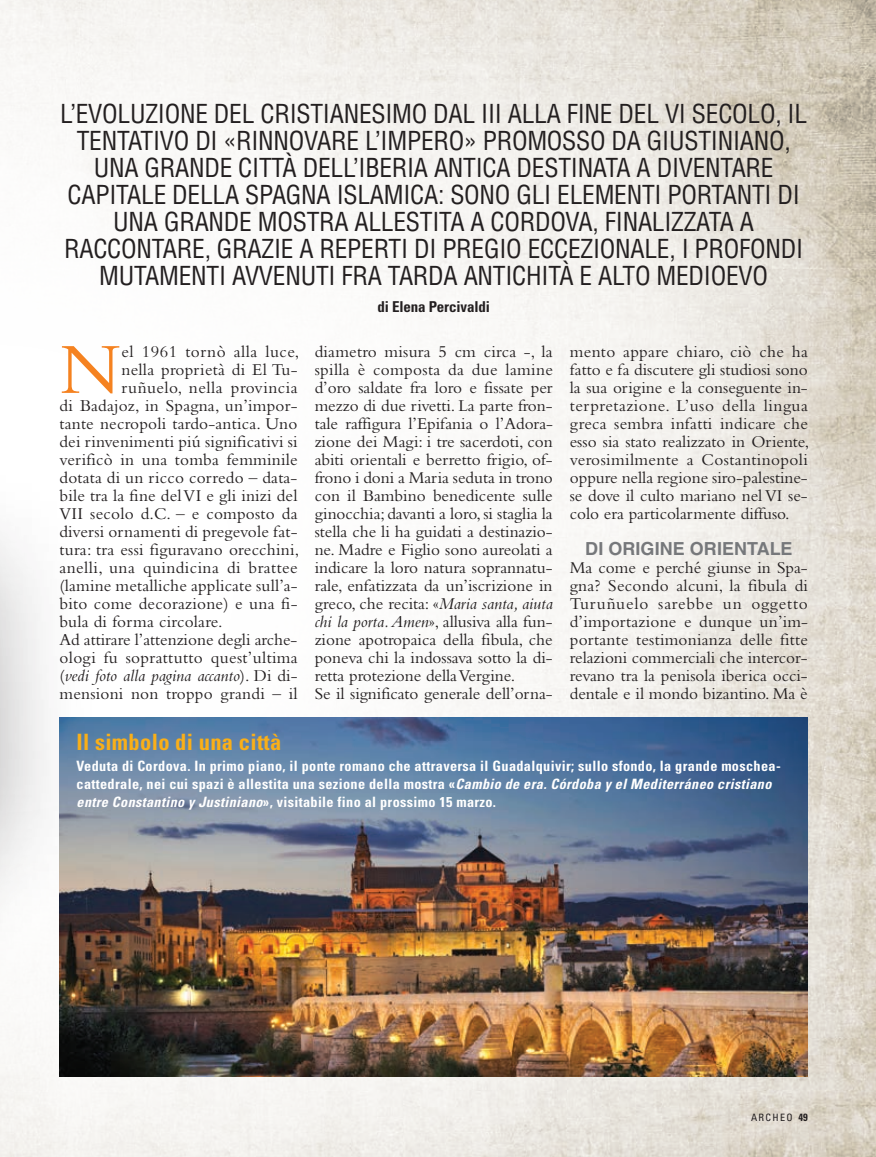
<style>
.page{position:relative;width:876px;height:1157px;background:#fff}
.page>*{position:absolute;margin:0;border:0;box-sizing:border-box;transform-origin:0 0}
.t1{font:75.15px "Bembo Std";color:#f58220}
.t2{font:condensed 25.5px/27px "Helvetica LT Std";letter-spacing:-.01em;color:#231f20;text-align:center}
.t3{font:700 condensed 22.5px "Univers LT Std";letter-spacing:.015em;color:#faaf18}
.t4{font:700 18px "Helvetica LT Std";letter-spacing:.005em;color:#76787b}
.t5{font:17.25px/18px "Bembo Std";color:#231f20;text-align:justify}
.t6{font:17.25px "Bembo Std";letter-spacing:.03em;color:#231f20}
.t7{font:italic 17.25px "Bembo Std";color:#231f20}
.t8{font:17.25px "Bembo Std";letter-spacing:.02em;color:#231f20}
.t9{font:17.25px "Bembo Std";letter-spacing:.025em;color:#231f20}
.t10{font:700 condensed 15px "Univers LT Std";letter-spacing:-.01em;color:#231f20}
.t11{font:700 condensed 14.25px/18px "Univers LT Std";letter-spacing:.025em;color:#fff}
.t12{font:condensed 10.2px "Univers LT Std";letter-spacing:.135em;color:#231f20}
.s1{font-style:normal}
.s2{font-style:italic}
.s3{font-weight:700;font-size:10.5px}
</style>
<div class="page">
<img style="left:1px;top:0;width:875px;height:1157px">
<hr style="left:0;top:0;width:1px;height:1157px;background:#fafaf8">
<div style="left:0;top:261px;width:104px;height:896px;background:#231f20;opacity:.75"></div>
<img style="left:60px;top:717px;width:748px;height:359px">
<p class="t2" style="left:60px;top:100px;width:748px">L’EVOLUZIONE DEL CRISTIANESIMO DAL III ALLA FINE DEL VI SECOLO, IL TENTATIVO DI «RINNOVARE L’IMPERO» PROMOSSO DA GIUSTINIANO, UNA GRANDE CITTÀ DELL’IBERIA ANTICA DESTINATA A DIVENTARE CAPITALE DELLA SPAGNA ISLAMICA: SONO GLI ELEMENTI PORTANTI DI UNA GRANDE MOSTRA ALLESTITA A CORDOVA, FINALIZZATA A RACCONTARE, GRAZIE A REPERTI DI PREGIO ECCEZIONALE, I PROFONDI MUTAMENTI AVVENUTI FRA TARDA ANTICHITÀ E ALTO MEDIOEVO</p>
<p class="t10" style="left:378px;top:298px;width:114px">di Elena Percivaldi</p>
<h1 class="t1" style="left:60px;top:325px;width:63px">N</h1>
<p class="t6" style="left:122px;top:341px;width:179px">el 1961 tornò alla luce,</p>
<p class="t5" style="left:122px;top:360px;width:177px">nella proprietà di El Tu-</p>
<p class="t6" style="left:122px;top:377px;width:177px">ruñuelo, nella provincia</p>
<p class="t5" style="left:60px;top:396px;width:239px">di Badajoz, in Spagna, un’impor-</p>
<p class="t5" style="left:60px;top:414px;width:239px">tante necropoli tardo-antica. Uno</p>
<p class="t5" style="left:60px;top:432px;width:240px">dei rinvenimenti piú significativi si</p>
<p class="t5" style="left:60px;top:450px;width:240px">verificò in una tomba femminile</p>
<p class="t5" style="left:60px;top:468px;width:239px">dotata di un ricco corredo – data-</p>
<p class="t5" style="left:60px;top:486px;width:239px">bile tra la fine del VI e gli inizi del</p>
<p class="t5" style="left:60px;top:504px;width:239px">VII secolo d.C. – e composto da</p>
<p class="t5" style="left:60px;top:522px;width:239px">diversi ornamenti di pregevole fat-</p>
<p class="t5" style="left:60px;top:540px;width:241px">tura: tra essi figuravano orecchini,</p>
<p class="t9" style="left:60px;top:557px;width:240px">anelli, una quindicina di brattee</p>
<p class="t5" style="left:60px;top:576px;width:240px">(lamine metalliche applicate sull’a-</p>
<p class="t5" style="left:60px;top:594px;width:239px">bito come decorazione) e una fi-</p>
<p class="t5" style="left:60px;top:612px;width:165px">bula di forma circolare.</p>
<p class="t5" style="left:60px;top:630px;width:239px">Ad attirare l’attenzione degli arche-</p>
<p class="t8" style="left:60px;top:647px;width:240px">ologi fu soprattutto quest’ultima</p>
<p class="t7" style="left:60px;top:665px;width:239px"><span class="s1">(</span>vedi foto alla pagina accanto<span class="s1">). Di di-</span></p>
<p class="t5" style="left:60px;top:684px;width:240px">mensioni non troppo grandi – il</p>
<p class="t5" style="left:315px;top:342px;width:240px;text-align:left">diametro misura 5 cm circa -, la spilla è composta da due lamine d’oro saldate fra loro e fissate per mezzo di due rivetti. La parte fron&shy;tale raffigura l’Epifania o l’Adora&shy;zione dei Magi: i tre sacerdoti, con abiti orientali e berretto frigio, of&shy;frono i doni a Maria seduta in trono con il Bambino benedicente sulle ginocchia; davanti a loro, si staglia la stella che li ha guidati a destinazio&shy;ne. Madre e Figlio sono aureolati a indicare la loro natura soprannatu&shy;rale, enfatizzata da un’iscrizione in greco, che recita: «<span class="s2">Maria santa, aiuta chi la porta. Amen</span>», allusiva alla fun&shy;zione apotropaica della fibula, che poneva chi la indossava sotto la di&shy;retta protezione della Vergine.<br>Se il significato generale dell’orna-</p>
<p class="t5" style="left:570px;top:342px;width:241px">mento appare chiaro, ciò che ha fatto e fa discutere gli studiosi sono la sua origine e la conseguente in&shy;terpretazione. L’uso della lingua greca sembra infatti indicare che esso sia stato realizzato in Oriente, verosimilmente a Costantinopoli oppure nella regione siro-palestine&shy;se dove il culto mariano nel VI se&shy;colo era particolarmente diffuso.</p>
<p class="t4" style="left:585px;top:537px;width:209px">DI ORIGINE ORIENTALE</p>
<p class="t5" style="left:570px;top:558px;width:240px">Ma come e perché giunse in Spa&shy;gna? Secondo alcuni, la fibula di Turuñuelo sarebbe un oggetto d’importazione e dunque un’im&shy;portante testimonianza delle fitte relazioni commerciali che intercor&shy;revano tra la penisola iberica occi&shy;dentale e il mondo bizantino. Ma è</p>
<h3 class="t3" style="left:77px;top:728px;width:206px">Il simbolo di una città</h3>
<p class="t11" style="left:77px;top:757px;width:706px">Veduta di Cordova. In primo piano, il ponte romano che attraversa il Guadalquivir; sullo sfondo, la grande moschea&shy;cattedrale, nei cui spazi è allestita una sezione della mostra «<span class="s2">Cambio de era. Córdoba y el Mediterráneo cristiano entre Constantino y Justiniano</span>», visitabile fino al prossimo 15 marzo.</p>
<p class="t12" style="left:751px;top:1111px;width:58px">ARCHEO <span class="s3">49</span></p>
</div>
